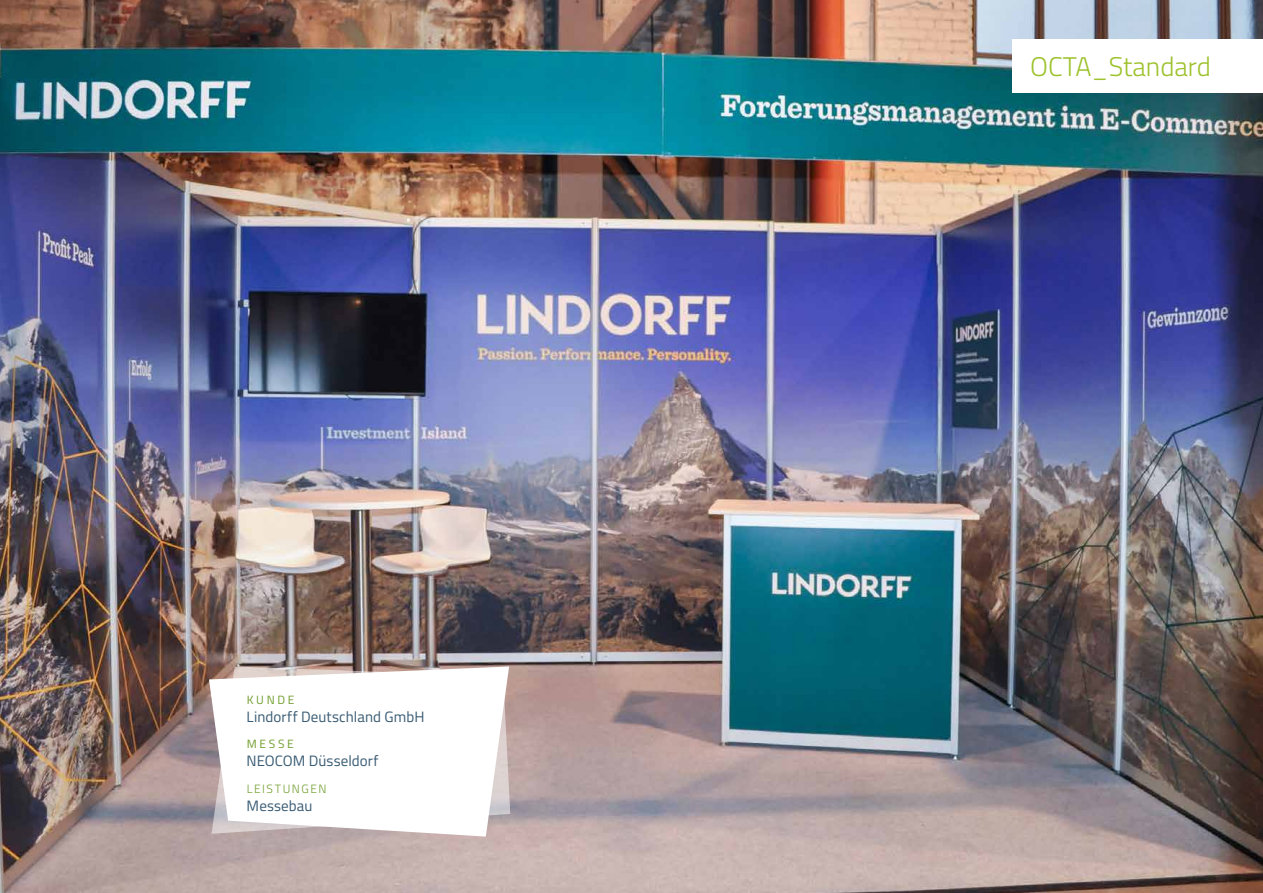
<style>
.page{position:relative;width:1263px;height:893px;background:#fff}
.page>*{position:absolute;margin:0;border:0;box-sizing:border-box;transform-origin:0 0}
.t1{font:300 27px "Titillium";color:#9dc22c}
.t2{font:15px "Titillium";letter-spacing:.005em;color:#395b73}
.t3{font:12px "Titillium";letter-spacing:.22em;color:#719e2d}
.t4{font:300 12px "Titillium";letter-spacing:.125em;color:#719e2d}
</style>
<div class="page">
<img style="left:0;top:0;width:1263px;height:893px">
<svg style="left:209px;top:666px;width:300px;height:171px"></svg>
<div style="left:1012px;top:39px;width:251px;height:54px;background:#fff"></div>
<p class="t3" style="left:247px;top:691px;width:49px">KUNDE</p>
<p class="t2" style="left:247px;top:705px;width:179px">Lindorff Deutschland GmbH</p>
<p class="t3" style="left:247px;top:735px;width:49px">MESSE</p>
<p class="t2" style="left:247px;top:750px;width:133px">NEOCOM Düsseldorf</p>
<p class="t4" style="left:247px;top:780px;width:81px">LEISTUNGEN</p>
<p class="t2" style="left:247px;top:795px;width:67px">Messebau</p>
<h1 class="t1" style="left:1030px;top:47px;width:182px">OCTA_Standard</h1>
</div>
